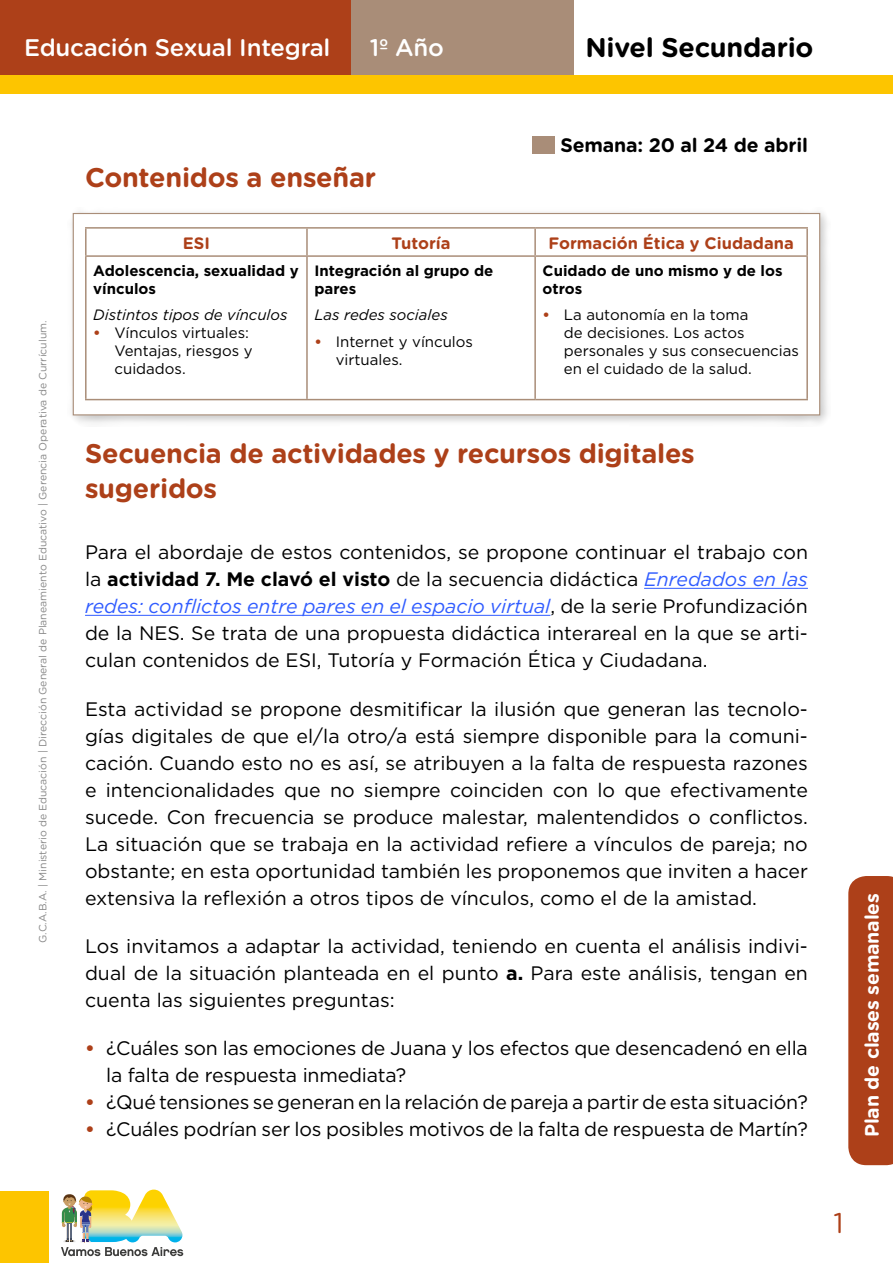
<style>
.page{position:relative;width:893px;height:1263px;background:#fff}
.page>*{position:absolute;margin:0;border:0;box-sizing:border-box;transform-origin:0 0}
.t1{font:28.5px "Gotham Rounded";color:#ad4019}
.t2{font:700 27px/34.5px "Gotham Rounded";letter-spacing:-.01em;color:#ad4019}
.t3{font:700 27px "Gotham Rounded";letter-spacing:-.01em;color:#000}
.t4{font:500 24px "Gotham Rounded";letter-spacing:-.01em;color:#fff}
.t5{font:19.5px/27px "Gotham";letter-spacing:-.01em;color:#000;text-align:justify}
.t6{font:700 19.5px "Gotham Rounded";letter-spacing:-.01em;color:#fff}
.t7{font:700 19.5px "Gotham Rounded";letter-spacing:-.01em;color:#000}
.t8{font:700 16.5px "Gotham Rounded";color:#ad4019}
.t9{font:15px/18px "Gotham";color:#000}
.t10{font:700 15px/18px "Gotham";color:#000}
.t11{font:italic 15px "Gotham";color:#000}
.t12{font:10.5px "Gotham Rounded";color:#878787}
.s1{font-weight:700;color:#ad4019}
.s2{font-weight:700}
.s3{font-style:italic;color:#305cff}
</style>
<div class="page">
<div style="left:0;top:1191px;width:48px;height:72px;background:#fdc500"></div>
<svg style="left:61px;top:1189px;width:122px;height:67px"></svg>
<div style="left:0;top:0;width:351px;height:79px;background:#ad4019"></div>
<div style="left:351px;top:0;width:223px;height:78px;background:#a98d78"></div>
<div style="left:0;top:75px;width:893px;height:19px;background:#fdc500"></div>
<svg style="left:848px;top:876px;width:45px;height:289px;background:#af4620"></svg>
<div style="left:67px;top:207px;width:764px;height:220px;background:#000;opacity:.22"></div>
<div style="left:73px;top:213px;width:747px;height:202px;background:#fff;border:1px solid #a98d78"></div>
<hr style="left:644px;top:588px;width:164px;height:1px;background:#305cff">
<hr style="left:85px;top:615px;width:465px;height:1px;background:#305cff">
<div style="left:532px;top:136px;width:23px;height:18px;background:#a98d78"></div>
<hr style="left:85px;top:227px;width:222px;height:2px;background:#a98d78">
<hr style="left:85px;top:229px;width:2px;height:26px;background:#a98d78">
<hr style="left:307px;top:227px;width:228px;height:2px;background:#a98d78">
<hr style="left:306px;top:229px;width:2px;height:26px;background:#a98d78">
<hr style="left:535px;top:227px;width:273px;height:2px;background:#a98d78">
<hr style="left:534px;top:229px;width:2px;height:26px;background:#a98d78">
<hr style="left:806px;top:229px;width:2px;height:26px;background:#a98d78">
<hr style="left:85px;top:255px;width:222px;height:2px;background:#a98d78">
<hr style="left:85px;top:257px;width:2px;height:142px;background:#a98d78">
<hr style="left:307px;top:255px;width:228px;height:2px;background:#a98d78">
<hr style="left:306px;top:257px;width:2px;height:142px;background:#a98d78">
<hr style="left:535px;top:255px;width:273px;height:2px;background:#a98d78">
<hr style="left:534px;top:257px;width:2px;height:142px;background:#a98d78">
<hr style="left:806px;top:257px;width:2px;height:142px;background:#a98d78">
<hr style="left:85px;top:399px;width:222px;height:1px;background:#a98d78">
<hr style="left:307px;top:399px;width:228px;height:1px;background:#a98d78">
<hr style="left:535px;top:399px;width:273px;height:1px;background:#a98d78">
<p class="t4" style="left:24px;top:31px;width:308px">Educación Sexual Integral</p>
<p class="t4" style="left:370px;top:31px;width:76px">1º Año</p>
<h2 class="t3" style="left:585px;top:28px;width:230px">Nivel Secundario</h2>
<p class="t12" style="left:36px;top:943px;width:624px;rotate:-90deg">G.C.A.B.A. | Ministerio de Educación | Dirección General de Planeamiento Educativo | Gerencia Operativa de Currículum.</p>
<h2 class="t2" style="left:85px;top:159px;width:293px">Contenidos a enseñar</h2>
<p class="t7" style="left:560px;top:131px;width:249px">Semana: 20 al 24 de abril</p>
<p class="t8" style="left:183px;top:231px;width:29px">ESI</p>
<p class="t8" style="left:391px;top:231px;width:61px">Tutoría</p>
<p class="t8" style="left:548px;top:231px;width:247px">Formación Ética y Ciudadana</p>
<p class="t10" style="left:93px;top:261px;width:207px">Adolescencia, sexualidad y vínculos</p>
<p class="t11" style="left:93px;top:305px;width:196px">Distintos tipos de vínculos</p>
<p class="t9" style="left:115px;top:323px;width:140px;text-indent:-21px"><span class="s1">•</span> Vínculos virtuales:<br>Ventajas, riesgos y cuidados.</p>
<p class="t10" style="left:314px;top:261px;width:180px">Integración al grupo de pares</p>
<p class="t11" style="left:314px;top:305px;width:135px">Las redes sociales</p>
<p class="t9" style="left:336px;top:332px;width:139px;text-indent:-21px"><span class="s1">•</span> Internet y vínculos virtuales.</p>
<p class="t10" style="left:543px;top:261px;width:241px">Cuidado de uno mismo y de los otros</p>
<p class="t9" style="left:564px;top:305px;width:237px;text-indent:-21px"><span class="s1">•</span> La autonomía en la toma<br>de decisiones. Los actos personales y sus consecuencias en el cuidado de la salud.</p>
<h2 class="t2" style="left:85px;top:435px;width:611px">Secuencia de actividades y recursos digitales sugeridos</h2>
<p class="t5" style="left:85px;top:538px;width:724px">Para el abordaje de estos contenidos, se propone continuar el trabajo con la <span class="s2">actividad 7. Me clavó el visto</span> de la secuencia didáctica <span class="s3">Enredados en las redes: conflictos entre pares en el espacio virtual</span>, de la serie Profundización de la NES. Se trata de una propuesta didáctica interareal en la que se arti&shy;culan contenidos de ESI, Tutoría y Formación Ética y Ciudadana.</p>
<p class="t5" style="left:85px;top:695px;width:724px">Esta actividad se propone desmitificar la ilusión que generan las tecnolo&shy;gías digitales de que el/la otro/a está siempre disponible para la comuni&shy;cación. Cuando esto no es así, se atribuyen a la falta de respuesta razones e intencionalidades que no siempre coinciden con lo que efectivamente sucede. Con frecuencia se produce malestar, malentendidos o conflictos.<br>La situación que se trabaja en la actividad refiere a vínculos de pareja; no obstante; en esta oportunidad también les proponemos que inviten a hacer extensiva la reflexión a otros tipos de vínculos, como el de la amistad.</p>
<p class="t5" style="left:85px;top:932px;width:724px">Los invitamos a adaptar la actividad, teniendo en cuenta el análisis indivi&shy;dual de la situación planteada en el punto <span class="s2">a.</span> Para este análisis, tengan en cuenta las siguientes preguntas:</p>
<p class="t5" style="left:106px;top:1034px;width:703px;text-indent:-21px"><span class="s1">•</span> ¿Cuáles son las emociones de Juana y los efectos que desencadenó en ella la falta de respuesta inmediata?</p>
<p class="t5" style="left:85px;top:1088px;width:724px"><span class="s1">•</span> ¿Qué tensiones se generan en la relación de pareja a partir de esta situación?</p>
<p class="t5" style="left:85px;top:1115px;width:724px"><span class="s1">•</span> ¿Cuáles podrían ser los posibles motivos de la falta de respuesta de Martín?</p>
<p class="t6" style="left:858px;top:1137px;width:246px;rotate:-90deg">Plan de clases semanales</p>
<h1 class="t1" style="left:833px;top:1203px;width:12px">1</h1>
</div>
